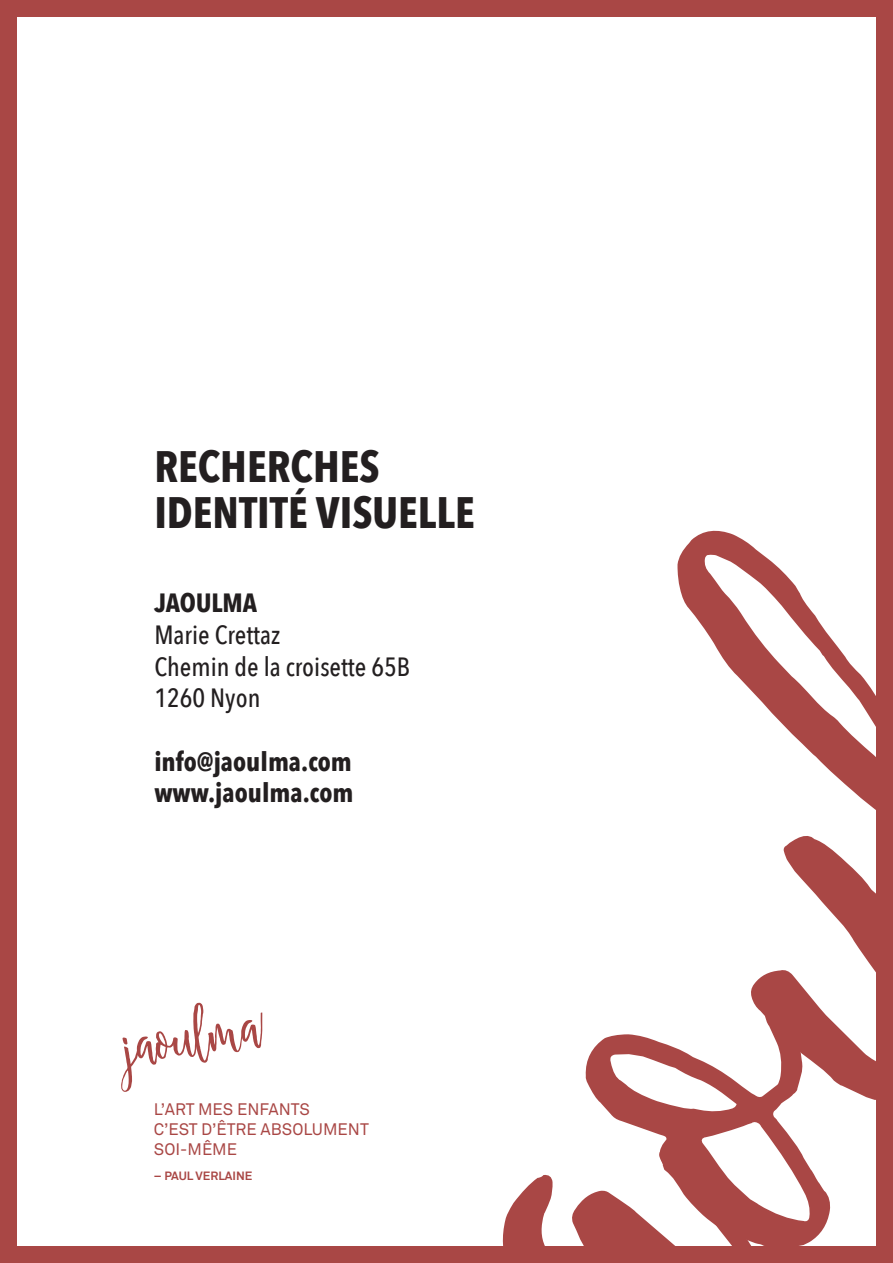
<style>
.page{position:relative;width:893px;height:1263px;background:#a94745}
.page>*{position:absolute;margin:0;border:0;box-sizing:border-box;transform-origin:0 0}
.t1{font:700 43.95px "Avenir Next Condensed";color:#231f20}
.t2{font:500 26.4px "Avenir Next Condensed";color:#231f20}
.t3{font:700 26.4px "Avenir Next Condensed";color:#231f20}
.t4{font:16.5px "Akkurat Pro";color:#a94745}
.t5{font:700 12px "Akkurat";color:#a94745}
</style>
<div class="page">
<div style="left:17px;top:17px;width:859px;height:1229px;background:#fff"></div>
<svg style="left:501px;top:1174px;width:305px;height:89px"></svg>
<svg style="left:585px;top:1034px;width:246px;height:215px"></svg>
<svg style="left:750px;top:972px;width:143px;height:128px"></svg>
<svg style="left:677px;top:528px;width:216px;height:444px"></svg>
<svg style="left:121px;top:1003px;width:141px;height:89px"></svg>
<p class="t1" style="left:154px;top:440px;width:227px">RECHERCHES</p>
<p class="t1" style="left:154px;top:486px;width:322px">IDENTITÉ VISUELLE</p>
<p class="t3" style="left:154px;top:587px;width:104px">JAOULMA</p>
<p class="t2" style="left:154px;top:619px;width:127px">Marie Crettaz</p>
<p class="t2" style="left:154px;top:650px;width:257px">Chemin de la croisette 65B</p>
<p class="t2" style="left:154px;top:682px;width:108px">1260 Nyon</p>
<p class="t3" style="left:154px;top:745px;width:199px">info@jaoulma.com</p>
<p class="t3" style="left:154px;top:777px;width:201px">www.jaoulma.com</p>
<p class="t4" style="left:154px;top:1100px;width:158px">L’ART MES ENFANTS</p>
<p class="t4" style="left:154px;top:1120px;width:216px">C’EST D’ÊTRE ABSOLUMENT</p>
<p class="t4" style="left:154px;top:1139px;width:85px">SOI-MÊME</p>
<p class="t5" style="left:154px;top:1169px;width:100px">– PAUL VERLAINE</p>
</div>
